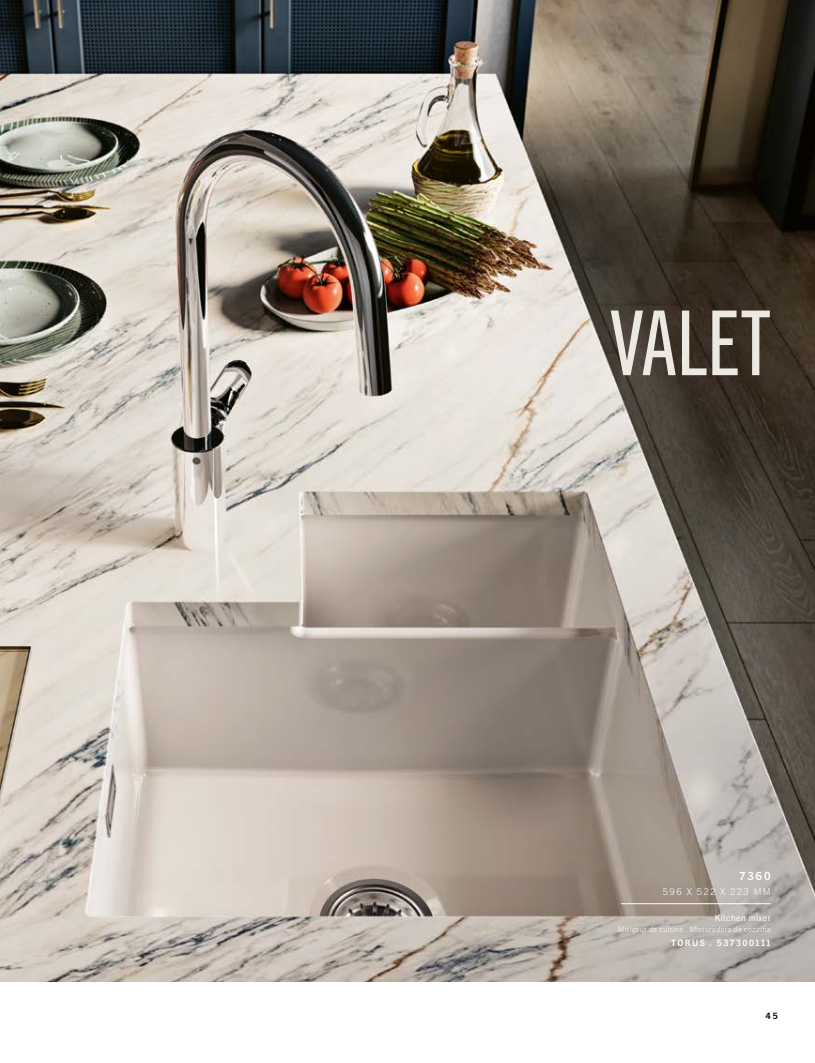
<style>
.page{position:relative;width:815px;height:1063px;background:#fff}
.page>*{position:absolute;margin:0;border:0;box-sizing:border-box;transform-origin:0 0}
.t1{font:90px "Trade Gothic Next LT Pro Cm";letter-spacing:.005em;color:#ece9e2}
.t2{font:700 11.25px "Trade Gothic Next LT Pro";color:#fff}
.t3{font:300 9.38px "Trade Gothic Next LT Pro";letter-spacing:.165em;color:#fff}
.t4{font:700 8.75px "Trade Gothic Next LT Pro";letter-spacing:.165em;color:#fff}
.t5{font:8.75px "Trade Gothic Next LT Pro";letter-spacing:.04em;color:#fff}
.t6{font:700 8.75px "Trade Gothic Next LT Pro";color:#000}
.t7{font:300 7.5px "Trade Gothic Next LT Pro";letter-spacing:.04em;color:#fff}
</style>
<div class="page">
<img style="left:0;top:0;width:815px;height:981px">
<hr style="left:621px;top:903px;width:150px;height:1px;background:#fff">
<h1 class="t1" style="left:610px;top:282px;width:163px">VALET</h1>
<h2 class="t2" style="left:739px;top:869px;width:33px">7360</h2>
<p class="t3" style="left:663px;top:885px;width:109px">596 X 522 X 223 MM</p>
<p class="t5" style="left:715px;top:911px;width:58px">Kitchen mixer</p>
<p class="t7" style="left:618px;top:924px;width:154px">Mitigeur de cuisine . Misturadora de cozinha</p>
<p class="t4" style="left:671px;top:937px;width:101px">TORUS . 537300111</p>
<p class="t6" style="left:766px;top:1009px;width:14px">45</p>
</div>
